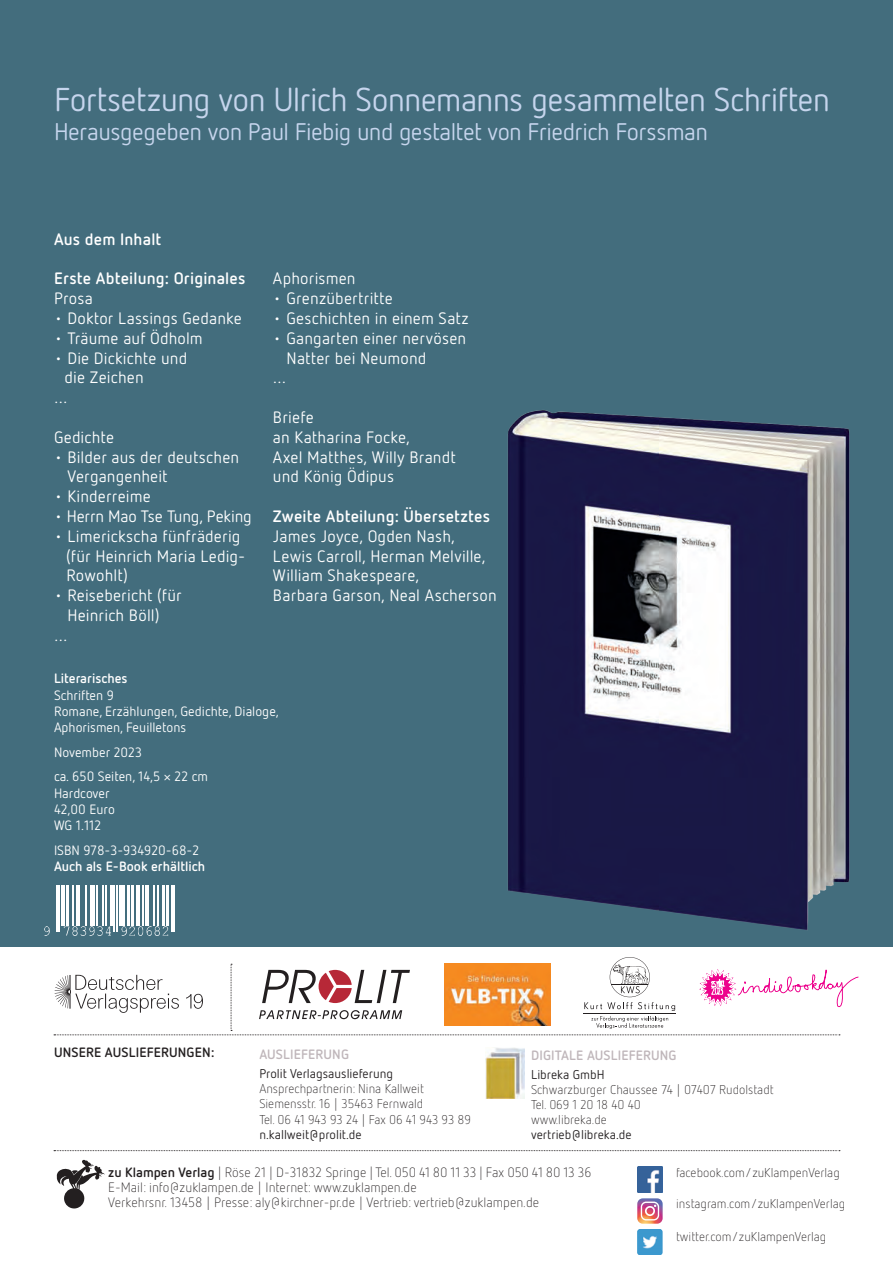
<style>
.page{position:relative;width:893px;height:1263px;background:#fff}
.page>*{position:absolute;margin:0;border:0;box-sizing:border-box;transform-origin:0 0}
.t1{font:33px "Netto OT";letter-spacing:-.025em;color:#c6d5ed}
.t2{font:24px "Netto OT";letter-spacing:-.025em;color:#c6d5ed}
.t3{font:16.5px/19.8px "Netto OT";letter-spacing:.01em;color:#fff}
.t4{font:700 16.5px "Netto OT";letter-spacing:.01em;color:#fff}
.t5{font:16.5px "Netto OT";letter-spacing:-.01em;color:#fff}
.t6{font:300 13.5px/15px "Netto OT";color:#231f20}
.t7{font:13.5px/16.2px "Netto OT";color:#fff}
.t8{font:700 13.5px "Netto OT";color:#fff}
.t9{font:700 13.5px "Netto OT";letter-spacing:.01em;color:#bfb6ba}
.t10{font:700 13.5px "Netto OT";letter-spacing:.01em;color:#231f20}
.t11{font:300 12.75px/15.1px "Netto OT";color:#231f20}
.t12{font:12.75px "Netto OT";color:#231f20}
.s1{font-weight:700}
</style>
<div class="page">
<div style="left:0;top:0;width:893px;height:946px;background:#436d7d"></div>
<img style="left:637px;top:1167px;width:26px;height:25px">
<img style="left:637px;top:1230px;width:26px;height:25px">
<svg style="left:637px;top:1198px;width:26px;height:26px"></svg>
<svg style="left:56px;top:1160px;width:49px;height:49px"></svg>
<img style="left:485px;top:1048px;width:39px;height:51px">
<svg style="left:54px;top:1150px;width:786px;height:1px"></svg>
<svg style="left:54px;top:957px;width:805px;height:78px"></svg>
<img style="left:444px;top:963px;width:106px;height:63px">
<img style="left:507px;top:410px;width:343px;height:520px">
<hr style="left:56px;top:885px;width:2px;height:47px;background:#fff">
<hr style="left:59px;top:885px;width:1px;height:47px;background:#fff">
<hr style="left:61px;top:885px;width:4px;height:40px;background:#fff">
<hr style="left:66px;top:885px;width:3px;height:40px;background:#fff">
<hr style="left:72px;top:885px;width:2px;height:40px;background:#fff">
<hr style="left:76px;top:885px;width:2px;height:40px;background:#fff">
<hr style="left:79px;top:885px;width:1px;height:40px;background:#fff">
<hr style="left:85px;top:885px;width:1px;height:40px;background:#fff">
<hr style="left:90px;top:885px;width:1px;height:40px;background:#fff">
<hr style="left:92px;top:885px;width:3px;height:40px;background:#fff">
<hr style="left:96px;top:885px;width:2px;height:40px;background:#fff">
<hr style="left:103px;top:885px;width:1px;height:40px;background:#fff">
<hr style="left:105px;top:885px;width:1px;height:40px;background:#fff">
<hr style="left:110px;top:885px;width:2px;height:40px;background:#fff">
<hr style="left:114px;top:885px;width:1px;height:47px;background:#fff">
<hr style="left:116px;top:885px;width:2px;height:47px;background:#fff">
<hr style="left:119px;top:885px;width:4px;height:40px;background:#fff">
<hr style="left:124px;top:885px;width:1px;height:40px;background:#fff">
<hr style="left:127px;top:885px;width:3px;height:40px;background:#fff">
<hr style="left:131px;top:885px;width:3px;height:40px;background:#fff">
<hr style="left:136px;top:885px;width:4px;height:40px;background:#fff">
<hr style="left:143px;top:885px;width:1px;height:40px;background:#fff">
<hr style="left:145px;top:885px;width:1px;height:40px;background:#fff">
<hr style="left:147px;top:885px;width:2px;height:40px;background:#fff">
<hr style="left:154px;top:885px;width:1px;height:40px;background:#fff">
<hr style="left:158px;top:885px;width:1px;height:40px;background:#fff">
<hr style="left:162px;top:885px;width:3px;height:40px;background:#fff">
<hr style="left:166px;top:885px;width:3px;height:40px;background:#fff">
<hr style="left:171px;top:885px;width:2px;height:47px;background:#fff">
<hr style="left:174px;top:885px;width:1px;height:47px;background:#fff">
<svg style="left:44px;top:926px;width:6px;height:10px"></svg>
<svg style="left:64px;top:926px;width:47px;height:10px"></svg>
<svg style="left:122px;top:926px;width:46px;height:10px"></svg>
<h1 class="t1" style="left:54px;top:79px;width:778px">Fortsetzung von Ulrich Sonnemanns gesammelten Schriften</h1>
<h2 class="t2" style="left:54px;top:117px;width:656px">Herausgegeben von Paul Fiebig und gestaltet von Friedrich Forssman</h2>
<p class="t4" style="left:54px;top:229px;width:109px">Aus dem Inhalt</p>
<p class="t4" style="left:54px;top:268px;width:193px">Erste Abteilung: Originales</p>
<p class="t3" style="left:54px;top:288px;width:41px">Prosa</p>
<p class="t3" style="left:54px;top:308px;width:190px">• Doktor Lassings Gedanke</p>
<p class="t3" style="left:54px;top:328px;width:150px">• Träume auf Ödholm</p>
<p class="t3" style="left:54px;top:348px;width:135px">• Die Dickichte und</p>
<p class="t3" style="left:65px;top:367px;width:81px">die Zeichen</p>
<p class="t3" style="left:54px;top:387px;width:15px">…</p>
<p class="t3" style="left:54px;top:427px;width:62px">Gedichte</p>
<p class="t3" style="left:67px;top:447px;width:173px;text-indent:-13px">• Bilder aus der deutschen<br>Vergangenheit</p>
<p class="t3" style="left:54px;top:486px;width:98px">• Kinderreime</p>
<p class="t5" style="left:54px;top:506px;width:199px">• Herrn Mao Tse Tung, Peking</p>
<p class="t3" style="left:66px;top:526px;width:181px;text-indent:-12px">• Limerickscha fünfräderig (für Heinrich Maria Ledig-<br>Rowohlt)</p>
<p class="t3" style="left:54px;top:585px;width:129px">• Reisebericht (für</p>
<p class="t3" style="left:67px;top:605px;width:94px">Heinrich Böll)</p>
<p class="t3" style="left:54px;top:625px;width:15px">…</p>
<p class="t3" style="left:273px;top:268px;width:84px">Aphorismen</p>
<p class="t3" style="left:273px;top:288px;width:121px">• Grenzübertritte</p>
<p class="t3" style="left:273px;top:308px;width:197px">• Geschichten in einem Satz</p>
<p class="t3" style="left:273px;top:328px;width:195px">• Gangarten einer nervösen</p>
<p class="t3" style="left:287px;top:348px;width:141px">Natter bei Neumond</p>
<p class="t3" style="left:273px;top:367px;width:15px">…</p>
<p class="t3" style="left:273px;top:407px;width:184px">Briefe<br>an Katharina Focke,<br>Axel Matthes, Willy Brandt und König Ödipus</p>
<p class="t4" style="left:273px;top:506px;width:219px">Zweite Abteilung: Übersetztes</p>
<p class="t3" style="left:273px;top:526px;width:225px">James Joyce, Ogden Nash,<br>Lewis Carroll, Herman Melville,<br>William Shakespeare,<br>Barbara Garson, Neal Ascherson</p>
<p class="t8" style="left:54px;top:670px;width:75px">Literarisches</p>
<p class="t7" style="left:54px;top:686px;width:226px">Schriften 9<br>Romane, Erzählungen, Gedichte, Dialoge,<br>Aphorismen, Feuilletons</p>
<p class="t7" style="left:54px;top:739px;width:155px;line-height:24.8px">November 2023<br>ca. 650 Seiten, 14,5 × 22 cm</p>
<p class="t7" style="left:54px;top:784px;width:62px">Hardcover<br>42,00 Euro<br>WG 1.112</p>
<p class="t7" style="left:54px;top:842px;width:147px">ISBN 978-3-934920-68-2</p>
<p class="t8" style="left:54px;top:858px;width:153px">Auch als E-Book erhältlich</p>
<p class="t10" style="left:54px;top:1043px;width:162px">UNSERE AUSLIEFERUNGEN:</p>
<p class="t9" style="left:531px;top:1046px;width:147px">DIGITALE AUSLIEFERUNG</p>
<p class="t12" style="left:531px;top:1067px;width:75px">Libreka GmbH</p>
<p class="t11" style="left:531px;top:1082px;width:244px">Schwarzburger Chaussee 74 | 07407 Rudolstadt<br>Tel. 069 1 20 18 40 40<br>www.libreka.de</p>
<p class="t12" style="left:531px;top:1127px;width:102px">vertrieb@libreka.de</p>
<p class="t9" style="left:259px;top:1046px;width:91px">AUSLIEFERUNG</p>
<p class="t12" style="left:259px;top:1066px;width:135px">Prolit Verlagsauslieferung</p>
<p class="t11" style="left:259px;top:1081px;width:213px">Ansprechpartnerin: Nina Kallweit<br>Siemensstr. 16 | 35463 Fernwald<br>Tel. 06 41 943 93 24 | Fax 06 41 943 93 89</p>
<p class="t12" style="left:259px;top:1127px;width:104px">n.kallweit@prolit.de</p>
<p class="t6" style="left:108px;top:1165px;width:485px"><span class="s1">zu Klampen Verlag</span> | Röse 21 | D-31832 Springe | Tel. 050 41 80 11 33 | Fax 050 41 80 13 36<br>E-Mail: info@zuklampen.de | Internet: www.zuklampen.de<br>Verkehrsnr. 13458 | Presse: aly@kirchner-pr.de | Vertrieb: vertrieb@zuklampen.de</p>
<p class="t11" style="left:676px;top:1164px;width:165px">facebook.com/zuKlampenVerlag</p>
<p class="t11" style="left:676px;top:1196px;width:171px">instagram.com/zuKlampenVerlag</p>
<p class="t11" style="left:676px;top:1228px;width:152px">twitter.com/zuKlampenVerlag</p>
</div>
